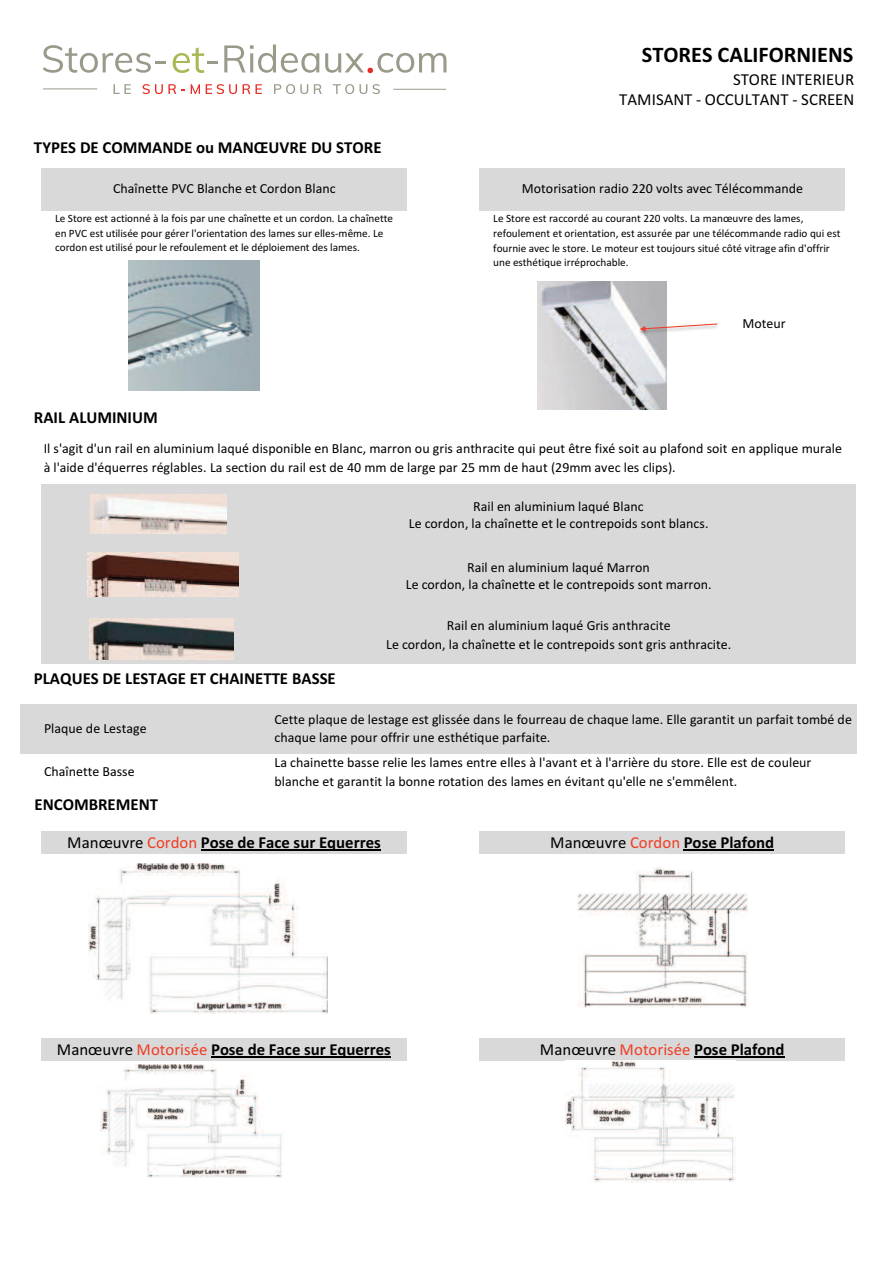
<style>
.page{position:relative;width:893px;height:1263px;background:#fff}
.page>*{position:absolute;margin:0;border:0;box-sizing:border-box;transform-origin:0 0}
.t1{font:700 22.35px "Calibri";color:#000}
.t2{font:700 16.8px "Calibri";color:#000}
.t3{font:16.8px/20.7px "Calibri";color:#000;text-align:right}
.t4{font:13.95px/18.3px "Calibri";color:#000;text-align:center}
.t5{font:11.25px/14.7px "Calibri";letter-spacing:-.005em;color:#000}
.s1{font-weight:400}
.s2{font-weight:400;color:#ef3e25}
</style>
<div class="page">
<div style="left:42px;top:168px;width:365px;height:42px;background:#d9d9d9"></div>
<div style="left:480px;top:168px;width:365px;height:42px;background:#d9d9d9"></div>
<div style="left:41px;top:484px;width:815px;height:180px;background:#d9d9d9"></div>
<img style="left:91px;top:494px;width:135px;height:40px">
<img style="left:90px;top:618px;width:144px;height:42px">
<img style="left:87px;top:552px;width:152px;height:44px">
<div style="left:41px;top:831px;width:365px;height:22px;background:#d9d9d9"></div>
<hr style="left:201px;top:850px;width:180px;height:1px;background:#000">
<div style="left:479px;top:831px;width:365px;height:22px;background:#d9d9d9"></div>
<hr style="left:684px;top:850px;width:90px;height:1px;background:#000">
<div style="left:41px;top:1038px;width:365px;height:23px;background:#d9d9d9"></div>
<hr style="left:211px;top:1057px;width:180px;height:1px;background:#000">
<div style="left:479px;top:1038px;width:365px;height:23px;background:#d9d9d9"></div>
<hr style="left:694px;top:1057px;width:90px;height:1px;background:#000">
<div style="left:21px;top:704px;width:190px;height:50px;background:#d9d9d9"></div>
<div style="left:211px;top:704px;width:645px;height:50px;background:#d9d9d9"></div>
<img style="left:100px;top:1064px;width:182px;height:113px">
<img style="left:565px;top:1061px;width:170px;height:121px">
<img style="left:88px;top:863px;width:239px;height:151px">
<img style="left:577px;top:867px;width:170px;height:141px">
<img style="left:128px;top:261px;width:132px;height:130px">
<img style="left:538px;top:281px;width:129px;height:128px">
<img style="left:629px;top:321px;width:89px;height:20px">
<svg style="left:640px;top:323px;width:77px;height:8px"></svg>
<hr style="left:43px;top:88px;width:54px;height:1px;background:#9a998a">
<hr style="left:393px;top:89px;width:53px;height:1px;background:#9a998a">
<svg style="left:43px;top:45px;width:123px;height:28px"></svg>
<svg style="left:173px;top:47px;width:45px;height:26px"></svg>
<svg style="left:224px;top:45px;width:95px;height:28px"></svg>
<svg style="left:325px;top:53px;width:121px;height:20px"></svg>
<svg style="left:114px;top:84px;width:17px;height:10px"></svg>
<svg style="left:142px;top:84px;width:43px;height:10px"></svg>
<svg style="left:191px;top:84px;width:9px;height:10px"></svg>
<svg style="left:206px;top:84px;width:31px;height:10px"></svg>
<svg style="left:243px;top:84px;width:19px;height:10px"></svg>
<svg style="left:274px;top:84px;width:34px;height:10px"></svg>
<svg style="left:314px;top:84px;width:8px;height:10px"></svg>
<svg style="left:333px;top:84px;width:47px;height:10px"></svg>
<p class="t2" style="left:34px;top:136px;width:349px">TYPES DE COMMANDE ou MANŒUVRE DU STORE</p>
<p class="t4" style="left:113px;top:179px;width:224px">Chaînette PVC Blanche et Cordon Blanc</p>
<p class="t5" style="left:55px;top:210px;width:340px;line-height:15.1px">Le Store est actionné à la fois par une chaînette et un cordon. La chaînette en PVC est utilisée pour gérer l'orientation des lames sur elles-même. Le</p>
<p class="t5" style="left:55px;top:239px;width:306px">cordon est utilisé pour le refoulement et le déploiement des lames.</p>
<h1 class="t1" style="left:642px;top:39px;width:213px">STORES CALIFORNIENS</h1>
<p class="t3" style="left:619px;top:68px;width:237px">STORE INTERIEUR<br>TAMISANT - OCCULTANT - SCREEN</p>
<p class="t4" style="left:522px;top:179px;width:283px">Motorisation radio 220 volts avec Télécommande</p>
<p class="t5" style="left:493px;top:210px;width:349px">Le Store est raccordé au courant 220 volts. La manœuvre des lames, refoulement et orientation, est assurée par une télécommande radio qui est fournie avec le store. Le moteur est toujours situé côté vitrage afin d'offrir une esthétique irréprochable.</p>
<p class="t4" style="left:743px;top:314px;width:45px">Moteur</p>
<p class="t2" style="left:34px;top:405px;width:125px">RAIL ALUMINIUM</p>
<p class="t4" style="left:44px;top:439px;width:800px;text-align:left">Il s'agit d'un rail en aluminium laqué disponible en Blanc, marron ou gris anthracite qui peut être fixé soit au plafond soit en applique murale à l'aide d'équerres réglables. La section du rail est de 40 mm de large par 25 mm de haut (29mm avec les clips).</p>
<p class="t4" style="left:409px;top:497px;width:301px;line-height:17.5px">Rail en aluminium laqué Blanc<br>Le cordon, la chaînette et le contrepoids sont blancs.</p>
<p class="t4" style="left:406px;top:558px;width:307px;line-height:17.2px">Rail en aluminium laqué Marron<br>Le cordon, la chaînette et le contrepoids sont marron.</p>
<p class="t4" style="left:386px;top:616px;width:347px">Rail en aluminium laqué Gris anthracite<br>Le cordon, la chaînette et le contrepoids sont gris anthracite.</p>
<p class="t2" style="left:34px;top:666px;width:303px">PLAQUES DE LESTAGE ET CHAINETTE BASSE</p>
<p class="t4" style="left:44px;top:719px;width:104px">Plaque de Lestage</p>
<p class="t4" style="left:274px;top:710px;width:579px;text-align:left">Cette plaque de lestage est glissée dans le fourreau de chaque lame. Elle garantit un parfait tombé de chaque lame pour offrir une esthétique parfaite.</p>
<p class="t4" style="left:44px;top:762px;width:92px">Chaînette Basse</p>
<p class="t4" style="left:274px;top:753px;width:538px;text-align:left">La chainette basse relie les lames entre elles à l'avant et à l'arrière du store. Elle est de couleur blanche et garantit la bonne rotation des lames en évitant qu'elle ne s'emmêlent.</p>
<p class="t2" style="left:34px;top:793px;width:125px">ENCOMBREMENT</p>
<p class="t2" style="left:67px;top:830px;width:315px"><span class="s1">Manœuvre</span> <span class="s2">Cordon</span> Pose de Face sur Equerres</p>
<p class="t2" style="left:550px;top:830px;width:226px"><span class="s1">Manœuvre</span> <span class="s2">Cordon</span> Pose Plafond</p>
<p class="t2" style="left:57px;top:1037px;width:336px"><span class="s1">Manœuvre</span> <span class="s2">Motorisée</span> Pose de Face sur Equerres</p>
<p class="t2" style="left:540px;top:1037px;width:246px"><span class="s1">Manœuvre</span> <span class="s2">Motorisée</span> Pose Plafond</p>
</div>
